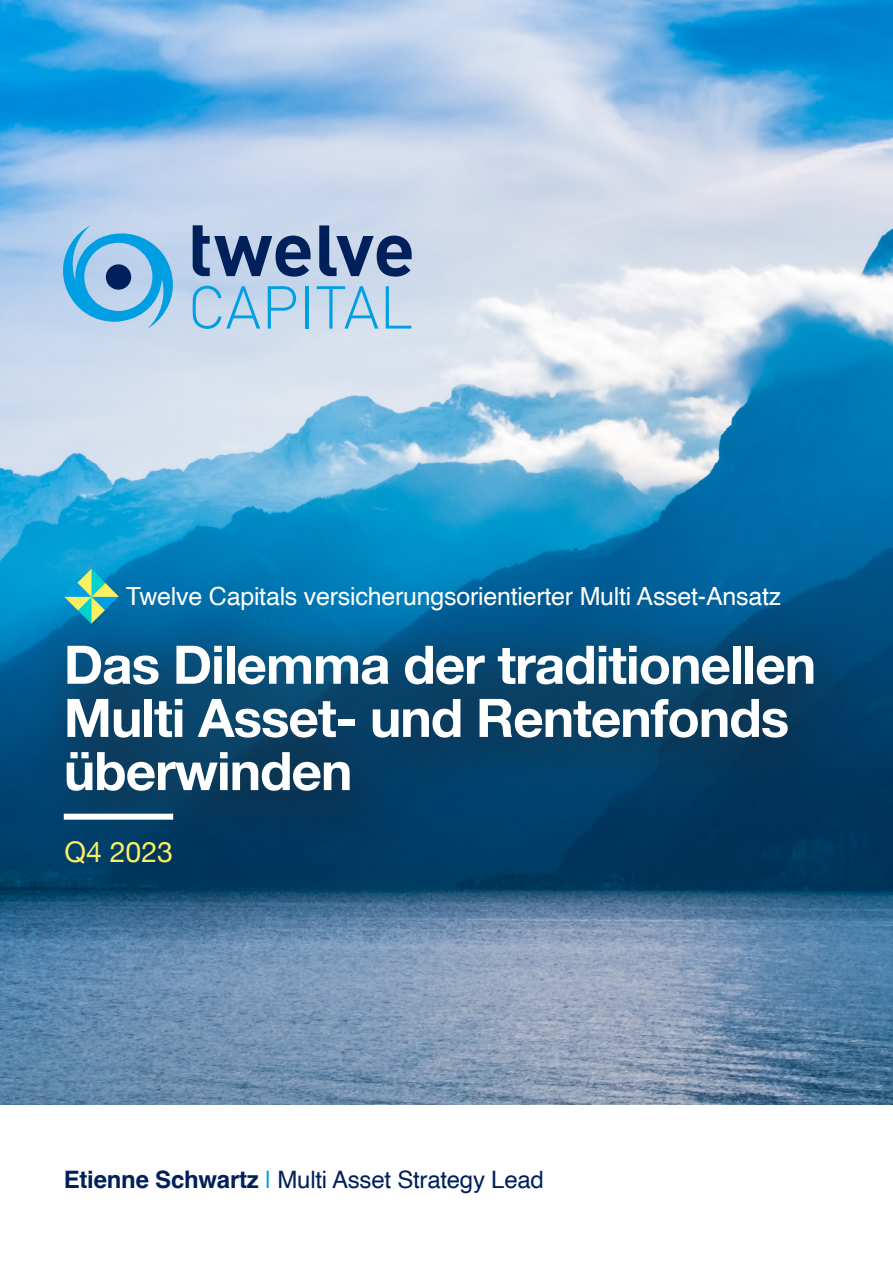
<style>
.page{position:relative;width:893px;height:1263px;background:#fff}
.page>*{position:absolute;margin:0;border:0;box-sizing:border-box;transform-origin:0 0}
.t1{font:700 53.1px/53.1px "Helvetica Neue";letter-spacing:-.02em;color:#fff}
.t2{font:28.5px "Helvetica Neue";color:#faf064}
.t3{font:25.05px "Helvetica";letter-spacing:-.01em;color:#fff}
.t4{font:24px "Helvetica";letter-spacing:-.01em;color:#00205c}
.s1{font-weight:700}
.s2{color:#009fe3}
</style>
<div class="page">
<img style="left:0;top:0;width:893px;height:1104px">
<svg style="left:29px;top:609px;width:843px;height:241px;background:#04436d"></svg>
<div style="left:64px;top:814px;width:109px;height:6px;background:#fff"></div>
<svg style="left:193px;top:225px;width:118px;height:52px;background:#6d84ab"></svg>
<svg style="left:319px;top:225px;width:93px;height:52px;background:#7186ab"></svg>
<svg style="left:193px;top:286px;width:67px;height:43px;background:#9ecbe9"></svg>
<svg style="left:268px;top:286px;width:28px;height:43px"></svg>
<hr style="left:305px;top:286px;width:3px;height:43px;background:#009fe3">
<svg style="left:317px;top:286px;width:61px;height:43px;background:#a6cfea"></svg>
<svg style="left:386px;top:286px;width:25px;height:43px"></svg>
<svg style="left:62px;top:225px;width:111px;height:104px;background:#7ec1e9"></svg>
<div style="left:106px;top:264px;width:25px;height:26px;background:#00205c;border-radius:50%"></div>
<img style="left:64px;top:569px;width:55px;height:55px">
<p class="t3" style="left:126px;top:577px;width:657px">Twelve Capitals versicherungsorientierter Multi Asset-Ansatz</p>
<p class="t1" style="left:64px;top:640px;width:754px">Das Dilemma der traditionellen<br>Multi Asset- und Rentenfonds überwinden</p>
<p class="t2" style="left:64px;top:831px;width:110px">Q4 2023</p>
<p class="t4" style="left:64px;top:1161px;width:482px"><span class="s1">Etienne Schwartz</span> <span class="s2">|</span> Multi Asset Strategy Lead</p>
</div>
